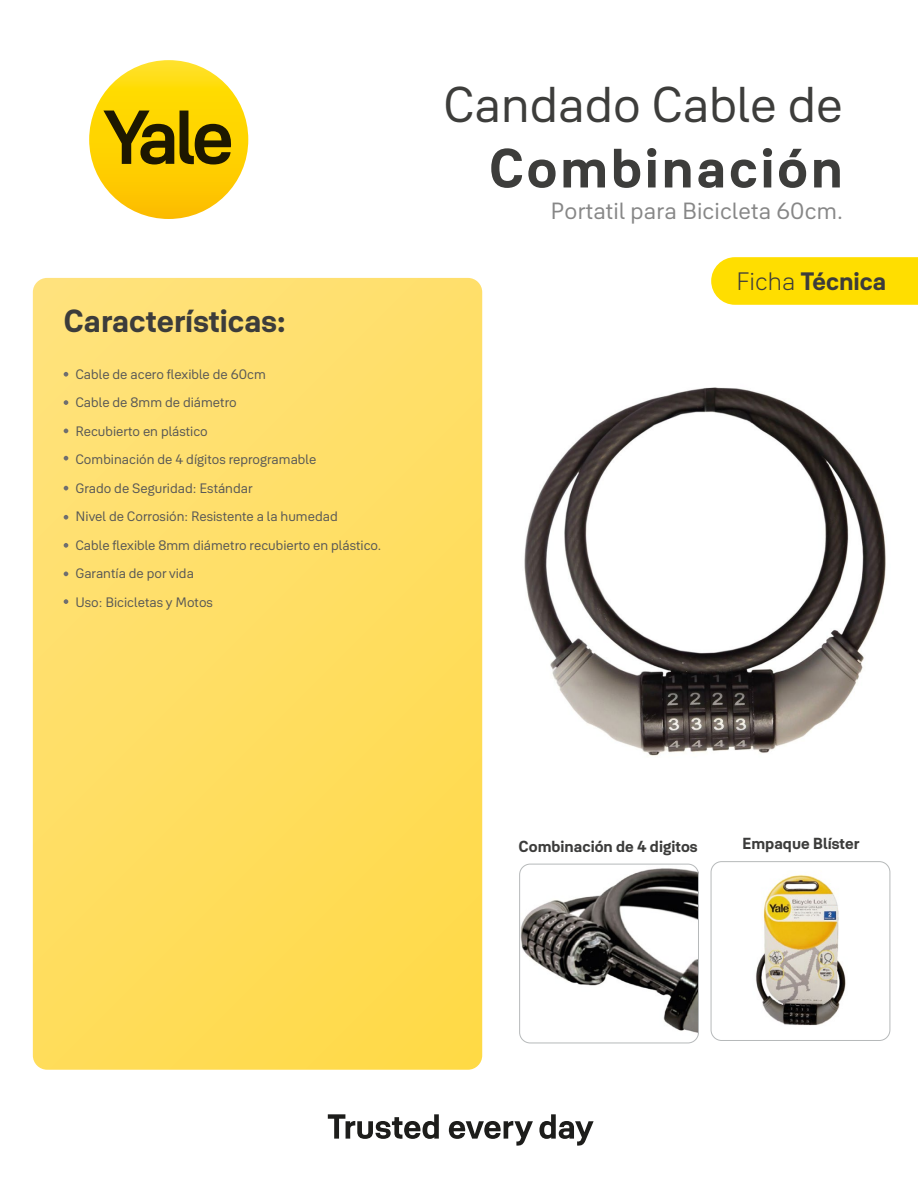
<style>
.page{position:relative;width:918px;height:1188px;background:#fff}
.page>*{position:absolute;margin:0;border:0;box-sizing:border-box;transform-origin:0 0}
.t1{font:700 54.45px "Yale Solis";letter-spacing:.055em;color:#3d3d3b}
.t2{font:49.5px "Yale Solis";color:#3d3d3b}
.t3{font:700 31.5px "Yale Solis";color:#3c3c3b}
.t4{font:700 24.75px "Yale Solis";color:#3c3c3b}
.t5{font:23.1px "Yale Solis";letter-spacing:.005em;color:#878787}
.t6{font:700 15.75px "Yale Solis";color:#3c3c3b}
.t7{font:13.5px/28.5px "Yale Solis";color:#575756}
.s1{font-weight:300}
</style>
<div class="page">
<img style="left:524px;top:387px;width:362px;height:369px">
<svg style="left:33px;top:278px;width:449px;height:792px"></svg>
<svg style="left:64px;top:372px;width:4px;height:5px"></svg>
<svg style="left:64px;top:400px;width:4px;height:5px"></svg>
<svg style="left:64px;top:429px;width:4px;height:4px"></svg>
<svg style="left:64px;top:486px;width:4px;height:4px"></svg>
<svg style="left:64px;top:515px;width:4px;height:5px"></svg>
<svg style="left:64px;top:543px;width:4px;height:5px"></svg>
<svg style="left:64px;top:456px;width:4px;height:5px"></svg>
<svg style="left:64px;top:572px;width:4px;height:4px"></svg>
<svg style="left:64px;top:599px;width:4px;height:5px"></svg>
<svg style="left:89px;top:60px;width:159px;height:159px"></svg>
<svg style="left:103px;top:111px;width:71px;height:54px"></svg>
<svg style="left:180px;top:111px;width:51px;height:54px"></svg>
<svg style="left:328px;top:1114px;width:111px;height:25px"></svg>
<svg style="left:449px;top:1121px;width:84px;height:25px"></svg>
<svg style="left:539px;top:1114px;width:55px;height:32px"></svg>
<div style="left:711px;top:257px;width:207px;height:48px;background:#ffde00"></div>
<div style="left:711px;top:861px;width:179px;height:180px;border:1px solid #b6b9ba;border-radius:11px"></div>
<img style="left:521px;top:863px;width:177px;height:181px">
<div style="left:519px;top:864px;width:180px;height:179px;border:1px solid #b6b9ba;border-radius:11px"></div>
<img style="left:756px;top:875px;width:90px;height:151px">
<h3 class="t3" style="left:64px;top:302px;width:224px">Características:</h3>
<p class="t7" style="left:75px;top:359px;width:307px">Cable de acero flexible de 60cm<br>Cable de 8mm de diámetro<br>Recubierto en plástico<br>Combinación de 4 dígitos reprogramable<br>Grado de Seguridad: Estándar<br>Nivel de Corrosión: Resistente a la humedad<br>Cable flexible 8mm diámetro recubierto en plástico.<br>Garantía de por vida<br>Uso: Bicicletas y Motos</p>
<h2 class="t2" style="left:443px;top:76px;width:401px">Candado Cable de</h2>
<h1 class="t1" style="left:489px;top:135px;width:356px">Combinación</h1>
<h3 class="t5" style="left:551px;top:197px;width:294px">Portatil para Bicicleta 60cm.</h3>
<h3 class="t4" style="left:736px;top:267px;width:152px"><span class="s1">Ficha</span> Técnica</h3>
<p class="t6" style="left:519px;top:837px;width:180px">Combinación de 4 digitos</p>
<p class="t6" style="left:742px;top:834px;width:119px">Empaque Blíster</p>
</div>
